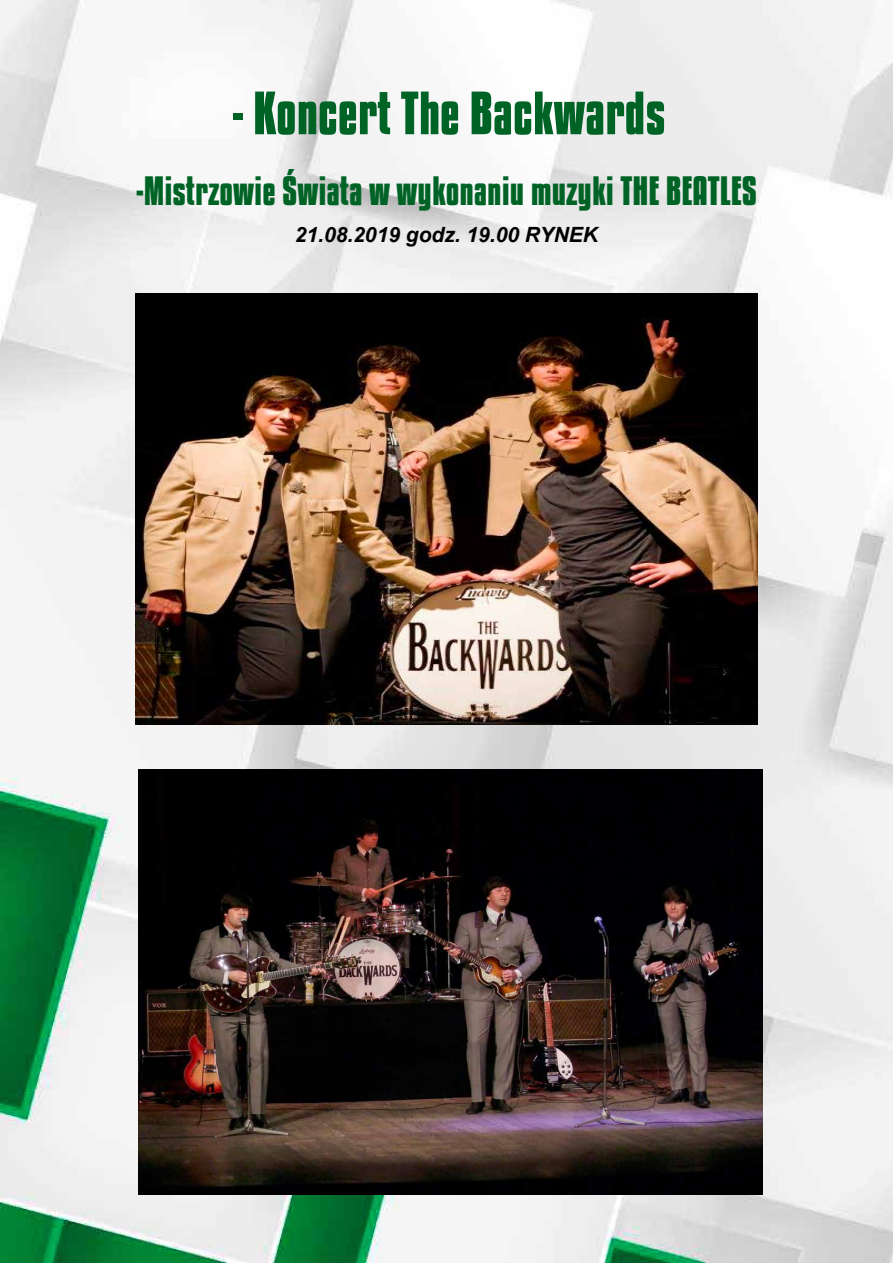
<style>
.page{position:relative;width:893px;height:1263px;background:#fff}
.page>*{position:absolute;margin:0;border:0;box-sizing:border-box;transform-origin:0 0}
.t1{font:700 54px "Kenyan Coffee Rg";color:#006326}
.t2{font:700 36px "Kenyan Coffee Rg";color:#006326}
.t3{font:italic 700 21px "Arial";color:#000}
</style>
<div class="page">
<img style="left:0;top:0;width:893px;height:1263px">
<img style="left:135px;top:293px;width:623px;height:431px">
<img style="left:138px;top:770px;width:624px;height:425px">
<h1 class="t1" style="left:232px;top:76px;width:435px">- Koncert The Backwards</h1>
<p class="t2" style="left:136px;top:166px;width:622px">-Mistrzowie Świata w wykonaniu muzyki THE BEATLES</p>
<p class="t3" style="left:295px;top:220px;width:305px">21.08.2019 godz. 19.00 RYNEK</p>
</div>
